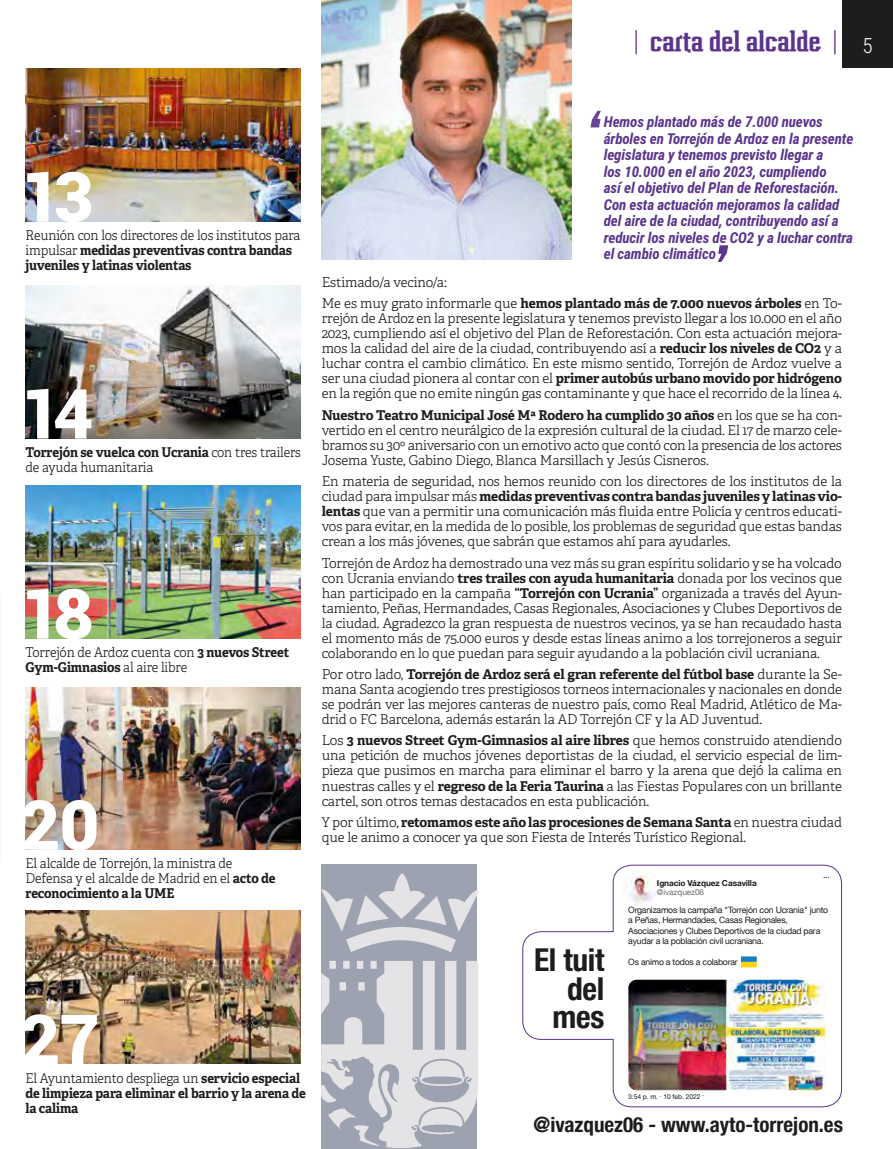
<style>
.page{position:relative;width:893px;height:1149px;background:#fff}
.page>*{position:absolute;margin:0;border:0;box-sizing:border-box;transform-origin:0 0}
.t1{font:900 69px "Roboto";letter-spacing:-.1em;color:#fff}
.t2{font:700 condensed 31.5px/28.5px "Helvetica Neue LT Std";letter-spacing:-.01em;color:#1d1d1b;text-align:right}
.t3{font:700 27px "Vahika";letter-spacing:-.02em;color:#5b358c}
.t4{font:700 condensed 21px "Helvetica Neue LT Std";color:#1d1d1b}
.t5{font:300 21px "Roboto Condensed";color:#fff}
.t6{font:italic 700 15px/16.5px "Roboto Condensed";letter-spacing:-.01em;color:#5b358c}
.t7{font:300 13.5px/15px "Adelle";letter-spacing:-.01em;color:#1d1d1b;text-align:justify}
.t8{font:300 13.5px/15px "Adelle";letter-spacing:-.01em;color:#1d1d1b;scale:.95 1}
.t9{font:700 13.5px/15px "Adelle";letter-spacing:-.01em;color:#1d1d1b;scale:.95 1}
.t10{font:8.7px/10.5px "Helvetica Neue LT Std";letter-spacing:-.025em;color:#1d1d1b}
.t11{font:700 8.25px "Helvetica Neue LT Std";letter-spacing:-.01em;color:#1d1d1b}
.t12{font:8.25px "Helvetica Neue LT Std";letter-spacing:-.01em;color:#706f6f}
.t13{font:6.75px "Helvetica Neue LT Std";letter-spacing:-.01em;color:#1d1d1b}
.s1{font-weight:400}
.s2{font-weight:300}
.s3{font-weight:700}
</style>
<div class="page">
<div style="left:842px;top:0;width:51px;height:68px;background:#1d1d1b"></div>
<svg style="left:522px;top:864px;width:320px;height:243px"></svg>
<img style="left:623px;top:871px;width:32px;height:33px">
<img style="left:628px;top:979px;width:197px;height:111px">
<img style="left:26px;top:68px;width:274px;height:153px">
<img style="left:26px;top:285px;width:274px;height:153px">
<img style="left:26px;top:485px;width:274px;height:153px">
<img style="left:26px;top:687px;width:274px;height:162px">
<img style="left:322px;top:864px;width:155px;height:284px">
<img style="left:322px;top:0;width:249px;height:259px">
<img style="left:26px;top:910px;width:274px;height:153px">
<svg style="left:590px;top:111px;width:11px;height:16px"></svg>
<svg style="left:718px;top:245px;width:10px;height:17px"></svg>
<div style="left:741px;top:956px;width:16px;height:5px;background:#187fc1"></div>
<div style="left:741px;top:961px;width:16px;height:6px;background:#ffd300"></div>
<h3 class="t3" style="left:634px;top:24px;width:205px"><span class="s1">|</span> carta del alcalde <span class="s1">|</span></h3>
<h3 class="t5" style="left:862px;top:30px;width:12px">5</h3>
<h1 class="t1" style="left:20px;top:148px;width:75px">13</h1>
<p class="t9" style="left:26px;top:228px;width:291px"><span class="s2">Reunión con los directores de los institutos para impulsar</span> medidas preventivas contra bandas juveniles y latinas violentas</p>
<h1 class="t1" style="left:20px;top:365px;width:75px">14</h1>
<p class="t8" style="left:26px;top:445px;width:291px"><span class="s3">Torrejón se vuelca con Ucrania</span> con tres trailers de ayuda humanitaria</p>
<h1 class="t1" style="left:20px;top:565px;width:75px">18</h1>
<p class="t8" style="left:26px;top:644px;width:279px">Torrejón de Ardoz cuenta con <span class="s3">3 nuevos Street<br>Gym-Gimnasios</span> al aire libre</p>
<h1 class="t1" style="left:20px;top:776px;width:81px">20</h1>
<p class="t8" style="left:26px;top:855px;width:265px">El alcalde de Torrejón, la ministra de<br>Defensa y el alcalde de Madrid en el <span class="s3">acto de reconocimiento a la UME</span></p>
<h1 class="t1" style="left:20px;top:990px;width:81px">27</h1>
<p class="t9" style="left:26px;top:1069px;width:297px"><span class="s2">El Ayuntamiento despliega un</span> servicio especial de limpieza para eliminar el barrio y la arena de la calima</p>
<p class="t6" style="left:604px;top:113px;width:251px">Hemos plantado más de 7.000 nuevos árboles en Torrejón de Ardoz en la presente legislatura y tenemos previsto llegar a<br>los 10.000 en el año 2023, cumpliendo<br>así el objetivo del Plan de Reforestación.<br>Con esta actuación mejoramos la calidad del aire de la ciudad, contribuyendo así a reducir los niveles de CO2 y a luchar contra el cambio climático</p>
<p class="t7" style="left:322px;top:271px;width:522px;line-height:21.5px">Estimado/a vecino/a:<br>Me es muy grato informarle que <span class="s3">hemos plantado más de 7.000 nuevos árboles</span> en To-</p>
<p class="t7" style="left:322px;top:311px;width:522px">rrejón de Ardoz en la presente legislatura y tenemos previsto llegar a los 10.000 en el año 2023, cumpliendo así el objetivo del Plan de Reforestación. Con esta actuación mejora&shy;mos la calidad del aire de la ciudad, contribuyendo así a <span class="s3">reducir los niveles de CO2</span> y a luchar contra el cambio climático. En este mismo sentido, Torrejón de Ardoz vuelve a ser una ciudad pionera al contar con el <span class="s3">primer autobús urbano movido por hidrógeno </span>en la región que no emite ningún gas contaminante y que hace el recorrido de la línea 4.</p>
<p class="t7" style="left:322px;top:407px;width:522px"><span class="s3">Nuestro Teatro Municipal José Mª Rodero ha cumplido 30 años</span> en los que se ha con&shy;vertido en el centro neurálgico de la expresión cultural de la ciudad. El 17 de marzo cele&shy;bramos su 30º aniversario con un emotivo acto que contó con la presencia de los actores Josema Yuste, Gabino Diego, Blanca Marsillach y Jesús Cisneros.</p>
<p class="t7" style="left:322px;top:474px;width:522px">En materia de seguridad, nos hemos reunido con los directores de los institutos de la ciudad para impulsar más <span class="s3">medidas preventivas contra bandas juveniles y latinas vio&shy;lentas</span> que van a permitir una comunicación más fluida entre Policía y centros educati&shy;vos para evitar, en la medida de lo posible, los problemas de seguridad que estas bandas crean a los más jóvenes, que sabrán que estamos ahí para ayudarles.</p>
<p class="t7" style="left:322px;top:555px;width:522px">Torrejón de Ardoz ha demostrado una vez más su gran espíritu solidario y se ha volcado con Ucrania enviando <span class="s3">tres trailes con ayuda humanitaria</span> donada por los vecinos que han participado en la campaña <span class="s3">“Torrejón con Ucrania”</span> organizada a través del Ayun&shy;tamiento, Peñas, Hermandades, Casas Regionales, Asociaciones y Clubes Deportivos de la ciudad. Agradezco la gran respuesta de nuestros vecinos, ya se han recaudado hasta el momento más de 75.000 euros y desde estas líneas animo a los torrejoneros a seguir colaborando en lo que puedan para seguir ayudando a la población civil ucraniana.</p>
<p class="t7" style="left:322px;top:666px;width:522px">Por otro lado, <span class="s3">Torrejón de Ardoz será el gran referente del fútbol base</span> durante la Se&shy;mana Santa acogiendo tres prestigiosos torneos internacionales y nacionales en donde se podrán ver las mejores canteras de nuestro país, como Real Madrid, Atlético de Ma&shy;drid o FC Barcelona, además estarán la AD Torrejón CF y la AD Juventud.</p>
<p class="t7" style="left:322px;top:733px;width:522px">Los <span class="s3">3 nuevos Street Gym-Gimnasios al aire libres</span> que hemos construido atendiendo una petición de muchos jóvenes deportistas de la ciudad, el servicio especial de lim&shy;pieza que pusimos en marcha para eliminar el barro y la arena que dejó la calima en nuestras calles y el <span class="s3">regreso de la Feria Taurina</span> a las Fiestas Populares con un brillante cartel, son otros temas destacados en esta publicación.</p>
<p class="t7" style="left:322px;top:814px;width:522px">Y por último, <span class="s3">retomamos este año las procesiones de Semana Santa</span> en nuestra ciudad que le animo a conocer ya que son Fiesta de Interés Turístico Regional.</p>
<h2 class="t2" style="left:534px;top:945px;width:72px">El tuit del mes</h2>
<p class="t11" style="left:657px;top:877px;width:101px">Ignacio Vázquez Casavilla</p>
<p class="t12" style="left:657px;top:887px;width:49px">@ivazquez06</p>
<p class="t10" style="left:628px;top:903px;width:201px">Organizamos la campaña "Torrejón con Ucrania" junto a Peñas, Hermandades, Casas Regionales, Asociaciones y Clubes Deportivos de la ciudad para ayudar a la población civil ucraniana.</p>
<p class="t10" style="left:628px;top:956px;width:111px">Os animo a todos a colaborar</p>
<p class="t13" style="left:628px;top:1091px;width:77px">3:54 p. m. . 10 feb. 2022 .</p>
<h3 class="t4" style="left:534px;top:1111px;width:311px">@ivazquez06 - www.ayto-torrejon.es</h3>
</div>
